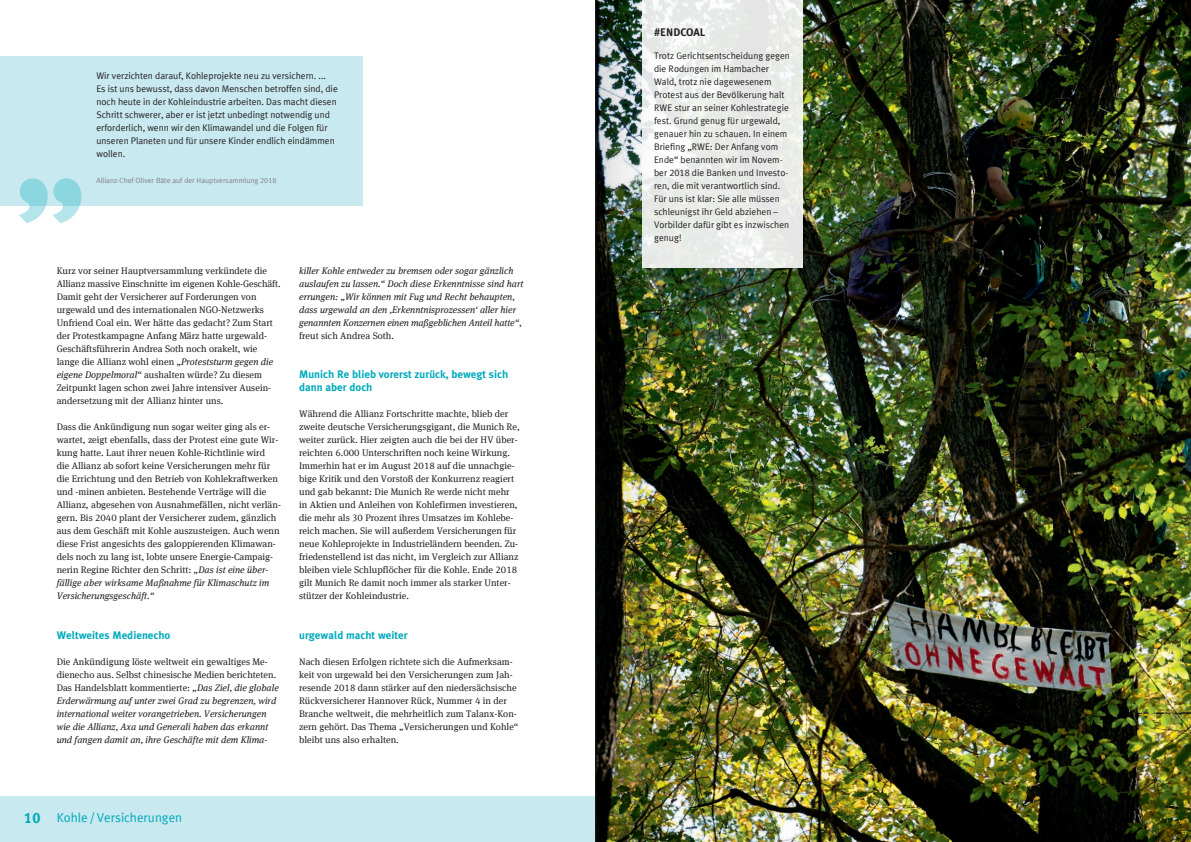
<style>
.page{position:relative;width:1191px;height:842px;background:#fff}
.page>*{position:absolute;margin:0;border:0;box-sizing:border-box;transform-origin:0 0}
.t1{font:15px "Meta Plus Bold Caps";color:#00aabc}
.t2{font:13px "Meta Plus Normal";color:#00aabc}
.t3{font:700 11px/13px "Meta Plus";color:#00aabc}
.t4{font:700 11px "Meta Plus";color:#231f20}
.t5{font:9.5px/13px "Meta Serif Offc";color:#231f20}
.t6{font:9.5px/13px "Meta Plus Normal";color:#231f20}
.t7{font:italic 9.5px/13px "Meta Serif Offc";color:#231f20}
.t8{font:7.5px "Meta Plus Normal";color:#808285}
.s1{font-family:"Meta Plus Normal Caps"}
.s2{font-style:italic}
.s3{font-style:normal}
</style>
<div class="page">
<div style="left:0;top:796px;width:1191px;height:46px;background:#c8e9ef"></div>
<img style="left:682px;top:0;width:509px;height:842px">
<div style="left:0;top:57px;width:363px;height:149px;background:#c8e9ef"></div>
<svg style="left:19px;top:178px;width:62px;height:45px"></svg>
<svg style="left:682px;top:0;width:121px;height:268px;background:#eaece9"></svg>
<img style="left:596px;top:0;width:86px;height:842px">
<hr style="left:595px;top:0;width:1px;height:842px;background:#231f20">
<p class="t6" style="left:96px;top:70px;width:243px">Wir verzichten darauf, Kohleprojekte neu zu versichern. ...<br>Es ist uns bewusst, dass davon Menschen betroffen sind, die noch heute in der Kohleindustrie arbeiten. Das macht diesen Schritt schwerer, aber er ist jetzt unbedingt notwendig und erforderlich, wenn wir den Klimawandel und die Folgen für unseren Planeten und für unsere Kinder endlich eindämmen wollen.</p>
<p class="t8" style="left:96px;top:177px;width:181px">Allianz-Chef Oliver Bäte auf der Hauptversammlung <span class="s1">2018</span></p>
<p class="t5" style="left:57px;top:265px;width:224px">Kurz vor seiner Hauptversammlung verkündete die Allianz massive Einschnitte im eigenen Kohle-Geschäft.<br>Damit geht der Versicherer auf Forderungen von urgewald und des internationalen NGO-Netzwerks Unfriend Coal ein. Wer hätte das gedacht? Zum Start der Protestkampagne Anfang März hatte urgewald-Geschäftsführerin Andrea Soth noch orakelt, wie lange die Allianz wohl einen <span class="s2">„Proteststurm gegen die eigene Doppelmoral“</span> aushalten würde? Zu diesem Zeitpunkt lagen schon zwei Jahre intensiver Ausein&shy;andersetzung mit der Allianz hinter uns.</p>
<p class="t5" style="left:57px;top:421px;width:226px">Dass die Ankündigung nun sogar weiter ging als er&shy;wartet, zeigt ebenfalls, dass der Protest eine gute Wir&shy;kung hatte. Laut ihrer neuen Kohle-Richtlinie wird<br>die Allianz ab sofort keine Versicherungen mehr für die Errichtung und den Betrieb von Kohlekraftwerken und -minen anbieten. Bestehende Verträge will die Allianz, abgesehen von Ausnahmefällen, nicht verlän&shy;gern. Bis 2040 plant der Versicherer zudem, gänzlich aus dem Geschäft mit Kohle auszusteigen. Auch wenn diese Frist angesichts des galoppierenden Klimawan&shy;dels noch zu lang ist, lobte unsere Energie-Campaig&shy;nerin Regine Richter den Schritt: <span class="s2">„Das ist eine über&shy;fällige aber wirksame Maßnahme für Klimaschutz im Versicherungsgeschäft.“</span></p>
<p class="t3" style="left:57px;top:628px;width:115px">Weltweites Medienecho</p>
<p class="t7" style="left:57px;top:655px;width:224px"><span class="s3">Die Ankündigung löste weltweit ein gewaltiges Me&shy;dienecho aus. Selbst chinesische Medien berichteten.<br>Das Handelsblatt kommentierte:</span> „Das Ziel, die globale Erderwärmung auf unter zwei Grad zu begrenzen, wird international weiter vorangetrieben. Versicherungen wie die Allianz, Axa und Generali haben das erkannt und fangen damit an, ihre Geschäfte mit dem Klima-</p>
<p class="t7" style="left:299px;top:265px;width:226px">killer Kohle entweder zu bremsen oder sogar gänzlich auslaufen zu lassen.“ Doch diese Erkenntnisse sind hart errungen: „Wir können mit Fug und Recht behaupten, dass urgewald an den ‚Erkenntnisprozessen‘ aller hier genannten Konzernen einen maßgeblichen Anteil hatte“<span class="s3">, freut sich Andrea Soth.</span></p>
<p class="t3" style="left:299px;top:368px;width:210px">Munich Re blieb vorerst zurück, bewegt sich dann aber doch</p>
<p class="t5" style="left:299px;top:408px;width:222px">Während die Allianz Fortschritte machte, blieb der zweite deutsche Versicherungsgigant, die Munich Re, weiter zurück. Hier zeigten auch die bei der HV über&shy;reichten 6.000 Unterschriften noch keine Wirkung.<br>Immerhin hat er im August 2018 auf die unnachgie&shy;bige Kritik und den Vorstoß der Konkurrenz reagiert und gab bekannt: Die Munich Re werde nicht mehr in Aktien und Anleihen von Kohlefirmen investieren, die mehr als 30 Prozent ihres Umsatzes im Kohlebe&shy;reich machen. Sie will außerdem Versicherungen für neue Kohleprojekte in Industrieländern beenden. Zu&shy;friedenstellend ist das nicht, im Vergleich zur Allianz bleiben viele Schlupflöcher für die Kohle. Ende 2018 gilt Munich Re damit noch immer als starker Unter&shy;stützer der Kohleindustrie.</p>
<p class="t3" style="left:299px;top:628px;width:110px">urgewald macht weiter</p>
<p class="t5" style="left:299px;top:655px;width:221px">Nach diesen Erfolgen richtete sich die Aufmerksam&shy;keit von urgewald bei den Versicherungen zum Jah&shy;resende 2018 dann stärker auf den niedersächsische Rückversicherer Hannover Rück, Nummer 4 in der Branche weltweit, die mehrheitlich zum Talanx-Kon&shy;zern gehört. Das Thema „Versicherungen und Kohle“ bleibt uns also erhalten.</p>
<h1 class="t1" style="left:24px;top:809px;width:18px">10</h1>
<h2 class="t2" style="left:57px;top:812px;width:127px">Kohle/Versicherungen</h2>
<p class="t4" style="left:654px;top:26px;width:53px">#ENDCOAL</p>
<p class="t6" style="left:654px;top:49px;width:137px">Trotz Gerichtsentscheidung gegen die Rodungen im Hambacher<br>Wald, trotz nie dagewesenem<br>Protest aus der Bevölkerung halt<br>RWE stur an seiner Kohlestrategie fest. Grund genug für urgewald, genauer hin zu schauen. In einem<br>Briefing „RWE: Der Anfang vom<br>Ende“ benannten wir im Novem&shy;ber <span class="s1">2018</span> die Banken und Investo&shy;ren, die mit verantwortlich sind.<br>Für uns ist klar: Sie alle müssen schleunigst ihr Geld abziehen –<br>Vorbilder dafür gibt es inzwischen genug!</p>
</div>
